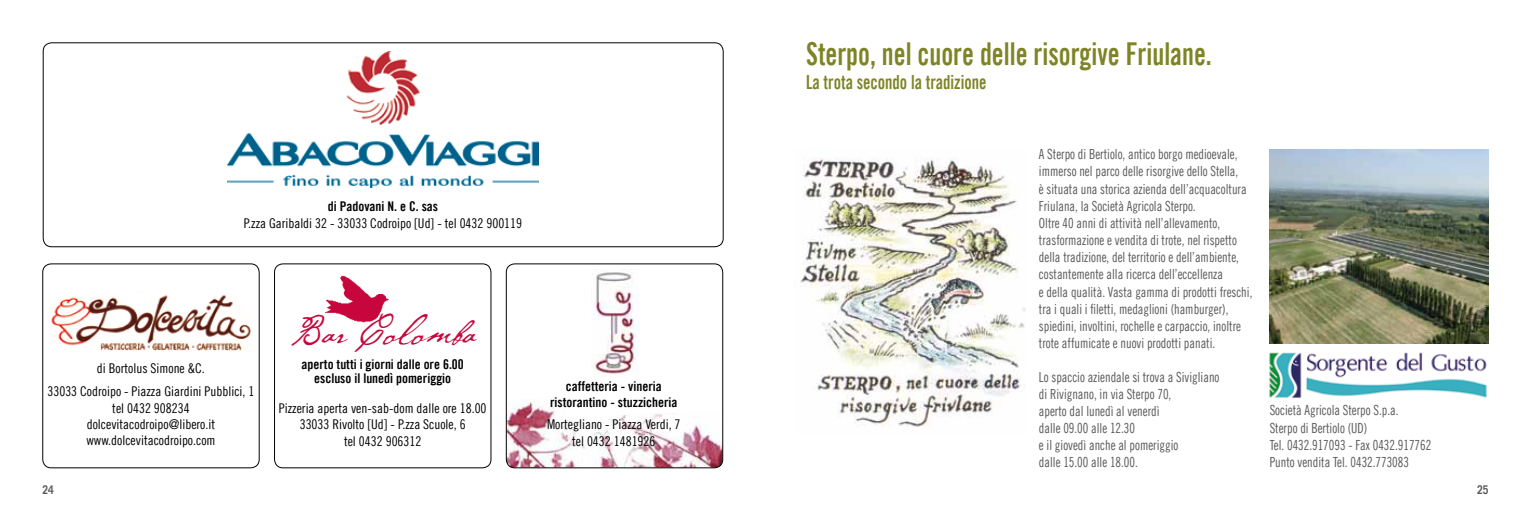
<style>
.page{position:relative;width:1531px;height:511px;background:#fff}
.page>*{position:absolute;margin:0;border:0;box-sizing:border-box;transform-origin:0 0}
.t1{font:42px "P22 Cezanne";color:#c5073d}
.t2{font:31.5px "Trade Gothic LT Bold Cond Twenty";color:#7e8424;scale:.85 1}
.t3{font:19.5px "Trade Gothic LT Bold Cond Twenty";color:#7e8424;scale:.85 1}
.t4{font:13.95px/17.1px "Trade Gothic LT Cond Eighteen";color:#58585a;scale:.9 1}
.t5{font:13.35px/16px "Trade Gothic LT Cond Eighteen";color:#000;text-align:center}
.t6{font:13.35px/13.5px "Trade Gothic LT Bold Cond Twenty";color:#000;text-align:center}
.t7{font:700 12px "Trade Gothic LT";color:#58585a;scale:.85 1}
</style>
<div class="page">
<img style="left:506px;top:401px;width:216px;height:66px">
<div style="left:274px;top:263px;width:217px;height:204px;border:1px solid #000;border-radius:9px"></div>
<div style="left:43px;top:263px;width:216px;height:204px;border:1px solid #000;border-radius:9px"></div>
<div style="left:506px;top:263px;width:217px;height:204px;border:1px solid #000;border-radius:9px"></div>
<div style="left:43px;top:43px;width:680px;height:204px;border:1px solid #000;border-radius:9px"></div>
<img style="left:51px;top:295px;width:200px;height:56px">
<img style="left:593px;top:272px;width:45px;height:103px">
<img style="left:1269px;top:149px;width:219px;height:194px">
<img style="left:794px;top:158px;width:231px;height:269px">
<img style="left:1269px;top:352px;width:218px;height:46px">
<img style="left:325px;top:275px;width:64px;height:47px">
<img style="left:227px;top:51px;width:311px;height:136px">
<p class="t6" style="left:328px;top:200px;width:112px">di Padovani N. e C. sas</p>
<p class="t5" style="left:244px;top:215px;width:280px">P.zza Garibaldi 32 - 33033 Codroipo [Ud] - tel 0432 900119</p>
<p class="t5" style="left:48px;top:356px;width:208px;line-height:23.5px">di Bortolus Simone &amp;C.<br>33033 Codroipo - Piazza Giardini Pubblici, 1</p>
<p class="t5" style="left:86px;top:399px;width:131px">tel 0432 908234 dolcevitacodroipo@libero.it www.dolcevitacodroipo.com</p>
<h1 class="t1" style="left:290px;top:302px;width:187px">Bar Colomba</h1>
<p class="t6" style="left:302px;top:357px;width:164px">aperto tutti i giorni dalle ore 6.00 escluso il lunedì pomeriggio</p>
<p class="t5" style="left:279px;top:399px;width:209px;line-height:16.5px">Pizzeria aperta ven-sab-dom dalle ore 18.00<br>33033 Rivolto [Ud] - P.zza Scuole, 6<br>tel 0432 906312</p>
<p class="t6" style="left:550px;top:378px;width:129px;line-height:16px">caffetteria - vineria ristorantino - stuzzicheria</p>
<p class="t5" style="left:547px;top:416px;width:135px">Mortegliano - Piazza Verdi, 7 tel 0432 1481926</p>
<h2 class="t2" style="left:806px;top:35px;width:479px">Sterpo, nel cuore delle risorgive Friulane.</h2>
<h3 class="t3" style="left:806px;top:70px;width:214px">La trota secondo la tradizione</h3>
<p class="t4" style="left:1039px;top:145px;width:239px">A Sterpo di Bertiolo, antico borgo medioevale, immerso nel parco delle risorgive dello Stella,<br>è situata una storica azienda dell’acquacoltura Friulana, la Società Agricola Sterpo.<br>Oltre 40 anni di attività nell’allevamento, trasformazione e vendita di trote, nel rispetto della tradizione, del territorio e dell’ambiente, costantemente alla ricerca dell’eccellenza<br>e della qualità. Vasta gamma di prodotti freschi, tra i quali i filetti, medaglioni (hamburger), spiedini, involtini, rochelle e carpaccio, inoltre trote affumicate e nuovi prodotti panati.</p>
<p class="t4" style="left:1039px;top:367px;width:202px">Lo spaccio aziendale si trova a Sivigliano di Rivignano, in via Sterpo 70,<br>aperto dal lunedì al venerdì<br>dalle 09.00 alle 12.30<br>e il giovedì anche al pomeriggio<br>dalle 15.00 alle 18.00.</p>
<p class="t4" style="left:1269px;top:401px;width:181px">Società Agricola Sterpo S.p.a.<br>Sterpo di Bertiolo (UD)<br>Tel. 0432.917093 - Fax 0432.917762<br>Punto vendita Tel. 0432.773083</p>
<p class="t7" style="left:43px;top:482px;width:15px">24</p>
<p class="t7" style="left:1477px;top:482px;width:15px">25</p>
</div>
